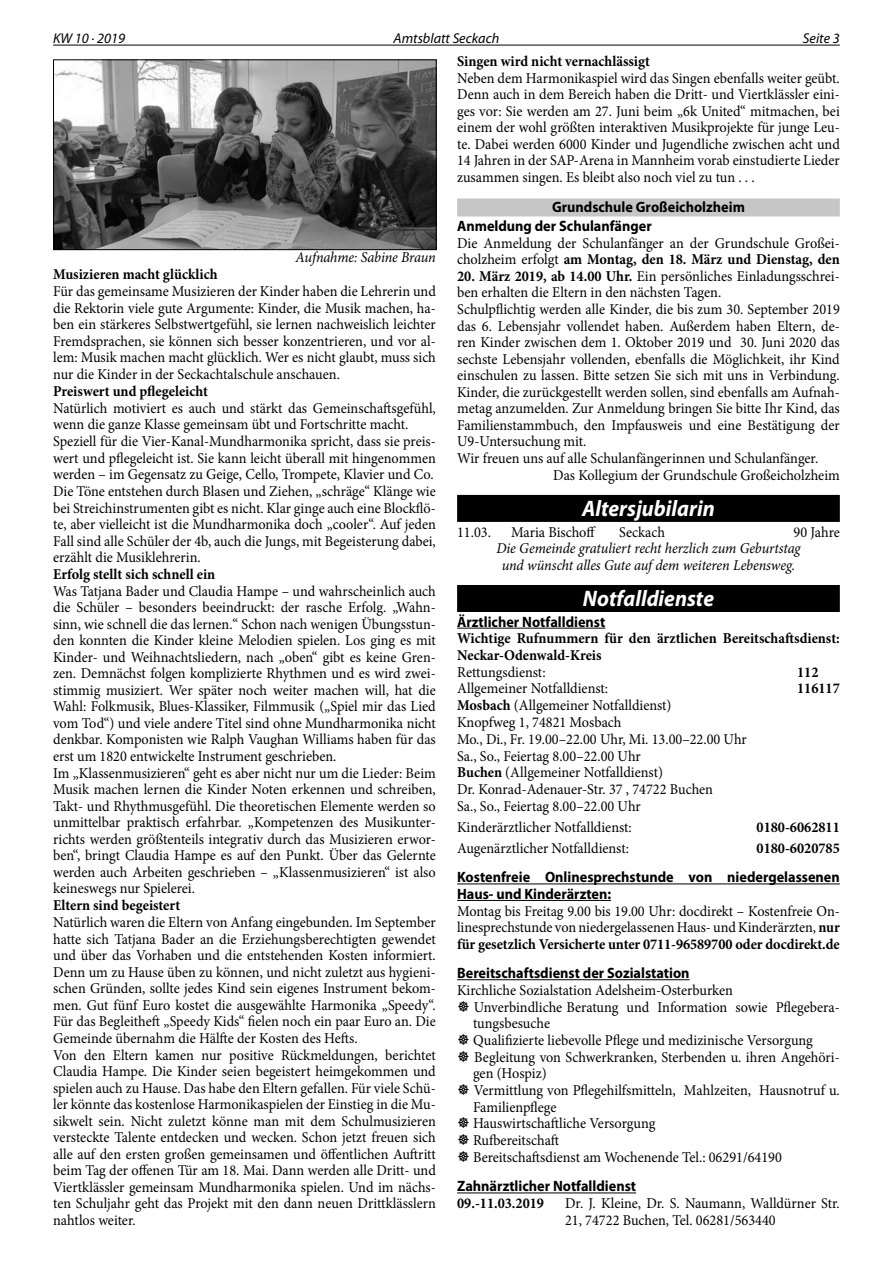
<style>
.page{position:relative;width:893px;height:1263px;background:#fff}
.page>*{position:absolute;margin:0;border:0;box-sizing:border-box;transform-origin:0 0}
.t1{font:italic 700 22.5px "Myriad Pro";color:#fff;scale:.95 1}
.t2{font:15px/16.5px "Minion Pro";color:#000;scale:.95 1}
.t3{font:700 15px/16.5px "Minion Pro";color:#000;scale:.95 1}
.t4{font:700 15px/18.9px "Myriad Pro";color:#000;scale:.95 1}
.t5{font:italic 15px/16.5px "Minion Pro";letter-spacing:-.01em;color:#000;text-align:center;scale:.95 1}
.t6{font:italic 14.25px "Myriad Pro";color:#000}
.s1{font-weight:700}
.s2{color:#fff}
</style>
<div class="page">
<hr style="left:53px;top:45px;width:787px;height:1px;background:#000">
<img style="left:55px;top:61px;width:380px;height:187px">
<div style="left:53px;top:59px;width:384px;height:191px;border:1px solid #000"></div>
<div style="left:457px;top:198px;width:383px;height:18px;background:#c6c6c6"></div>
<div style="left:457px;top:495px;width:383px;height:27px;background:#000"></div>
<div style="left:457px;top:585px;width:383px;height:27px;background:#000"></div>
<hr style="left:457px;top:628px;width:148px;height:1px;background:#000">
<hr style="left:457px;top:883px;width:383px;height:1px;background:#000">
<hr style="left:457px;top:900px;width:154px;height:1px;background:#000">
<hr style="left:457px;top:979px;width:233px;height:1px;background:#000">
<hr style="left:457px;top:1192px;width:179px;height:1px;background:#000">
<p class="t6" style="left:53px;top:29px;width:74px">KW 10 · 2019</p>
<p class="t6" style="left:394px;top:29px;width:107px">Amtsblatt Seckach</p>
<p class="t6" style="left:803px;top:29px;width:38px">Seite 3</p>
<p class="t5" style="left:296px;top:249px;width:149px">Aufnahme: Sabine Braun</p>
<p class="t3" style="left:53px;top:266px;width:175px">Musizieren macht glücklich</p>
<p class="t2" style="left:53px;top:283px;width:404px;text-align:justify">Für das gemeinsame Musizieren der Kinder haben die Lehrerin und die Rektorin viele gute Argumente: Kinder, die Musik machen, ha&shy;ben ein stärkeres Selbstwertgefühl, sie lernen nachweislich leichter Fremdsprachen, sie können sich besser konzentrieren, und vor al&shy;lem: Musik machen macht glücklich. Wer es nicht glaubt, muss sich nur die Kinder in der Seckachtalschule anschauen.</p>
<p class="t3" style="left:53px;top:382px;width:165px">Preiswert und pflegeleicht</p>
<p class="t2" style="left:53px;top:400px;width:404px">Natürlich motiviert es auch und stärkt das Gemeinschaftsgefühl, wenn die ganze Klasse gemeinsam übt und Fortschritte macht.<br>Speziell für die Vier-Kanal-Mundharmonika spricht, dass sie preis&shy;wert und pflegeleicht ist. Sie kann leicht überall mit hingenommen werden – im Gegensatz zu Geige, Cello, Trompete, Klavier und Co.<br>Die Töne entstehen durch Blasen und Ziehen, „schräge“ Klänge wie bei Streichinstrumenten gibt es nicht. Klar ginge auch eine Blockflö&shy;te, aber vielleicht ist die Mundharmonika doch „cooler“. Auf jeden Fall sind alle Schüler der 4b, auch die Jungs, mit Begeisterung dabei, erzählt die Musiklehrerin.</p>
<p class="t3" style="left:53px;top:566px;width:172px">Erfolg stellt sich schnell ein</p>
<p class="t2" style="left:53px;top:583px;width:404px">Was Tatjana Bader und Claudia Hampe – und wahrscheinlich auch die Schüler – besonders beeindruckt: der rasche Erfolg. „Wahn&shy;sinn, wie schnell die das lernen.“ Schon nach wenigen Übungsstun&shy;den konnten die Kinder kleine Melodien spielen. Los ging es mit Kinder- und Weihnachtsliedern, nach „oben“ gibt es keine Gren&shy;zen. Demnächst folgen komplizierte Rhythmen und es wird zwei&shy;stimmig musiziert. Wer später noch weiter machen will, hat die Wahl: Folkmusik, Blues-Klassiker, Filmmusik („Spiel mir das Lied vom Tod“) und viele andere Titel sind ohne Mundharmonika nicht denkbar. Komponisten wie Ralph Vaughan Williams haben für das erst um 1820 entwickelte Instrument geschrieben.<br>Im „Klassenmusizieren“ geht es aber nicht nur um die Lieder: Beim Musik machen lernen die Kinder Noten erkennen und schreiben, Takt- und Rhythmusgefühl. Die theoretischen Elemente werden so unmittelbar praktisch erfahrbar. „Kompetenzen des Musikunter&shy;richts werden größtenteils integrativ durch das Musizieren erwor&shy;ben“, bringt Claudia Hampe es auf den Punkt. Über das Gelernte werden auch Arbeiten geschrieben – „Klassenmusizieren“ ist also keineswegs nur Spielerei.</p>
<p class="t3" style="left:53px;top:897px;width:135px">Eltern sind begeistert</p>
<p class="t2" style="left:53px;top:914px;width:404px">Natürlich waren die Eltern von Anfang eingebunden. Im September hatte sich Tatjana Bader an die Erziehungsberechtigten gewendet und über das Vorhaben und die entstehenden Kosten informiert.<br>Denn um zu Hause üben zu können, und nicht zuletzt aus hygieni&shy;schen Gründen, sollte jedes Kind sein eigenes Instrument bekom&shy;men. Gut fünf Euro kostet die ausgewählte Harmonika „Speedy“.<br>Für das Begleitheft „Speedy Kids“ fielen noch ein paar Euro an. Die Gemeinde übernahm die Hälfte der Kosten des Hefts.<br>Von den Eltern kamen nur positive Rückmeldungen, berichtet Claudia Hampe. Die Kinder seien begeistert heimgekommen und spielen auch zu Hause. Das habe den Eltern gefallen. Für viele Schü&shy;ler könnte das kostenlose Harmonikaspielen der Einstieg in die Mu&shy;sikwelt sein. Nicht zuletzt könne man mit dem Schulmusizieren versteckte Talente entdecken und wecken. Schon jetzt freuen sich alle auf den ersten großen gemeinsamen und öffentlichen Auftritt beim Tag der offenen Tür am 18. Mai. Dann werden alle Dritt- und Viertklässler gemeinsam Mundharmonika spielen. Und im nächs&shy;ten Schuljahr geht das Projekt mit den dann neuen Drittklässlern nahtlos weiter.</p>
<p class="t3" style="left:457px;top:53px;width:205px">Singen wird nicht vernachlässigt</p>
<p class="t2" style="left:457px;top:70px;width:404px;text-align:justify">Neben dem Harmonikaspiel wird das Singen ebenfalls weiter geübt.<br>Denn auch in dem Bereich haben die Dritt- und Viertklässler eini&shy;ges vor: Sie werden am 27. Juni beim „6k United“ mitmachen, bei einem der wohl größten interaktiven Musikprojekte für junge Leu&shy;te. Dabei werden 6000 Kinder und Jugendliche zwischen acht und 14 Jahren in der SAP-Arena in Mannheim vorab einstudierte Lieder zusammen singen. Es bleibt also noch viel zu tun . . .</p>
<p class="t4" style="left:457px;top:197px;width:304px;text-indent:95px">Grundschule Großeicholzheim<br>Anmeldung der Schulanfänger</p>
<p class="t2" style="left:457px;top:235px;width:404px">Die Anmeldung der Schulanfänger an der Grundschule Großei&shy;cholzheim erfolgt <span class="s1">am Montag, den 18. März und Dienstag, den</span></p>
<p class="t2" style="left:457px;top:268px;width:404px"><span class="s1">20. März 2019, ab 14.00 Uhr.</span> Ein persönliches Einladungsschrei-</p>
<p class="t2" style="left:457px;top:284px;width:280px">ben erhalten die Eltern in den nächsten Tagen.</p>
<p class="t2" style="left:457px;top:301px;width:404px">Schulpflichtig werden alle Kinder, die bis zum 30. September 2019</p>
<p class="t2" style="left:457px;top:318px;width:404px">das 6. Lebensjahr vollendet haben. Außerdem haben Eltern, de-</p>
<p class="t2" style="left:457px;top:334px;width:404px">ren Kinder zwischen dem 1. Oktober 2019 und 30. Juni 2020 das</p>
<p class="t2" style="left:457px;top:351px;width:404px">sechste Lebensjahr vollenden, ebenfalls die Möglichkeit, ihr Kind</p>
<p class="t2" style="left:457px;top:367px;width:404px">einschulen zu lassen. Bitte setzen Sie sich mit uns in Verbindung.</p>
<p class="t2" style="left:457px;top:384px;width:404px">Kinder, die zurückgestellt werden sollen, sind ebenfalls am Aufnah-</p>
<p class="t2" style="left:457px;top:400px;width:404px">metag anzumelden. Zur Anmeldung bringen Sie bitte Ihr Kind, das</p>
<p class="t2" style="left:457px;top:417px;width:404px">Familienstammbuch, den Impfausweis und eine Bestätigung der</p>
<p class="t2" style="left:457px;top:433px;width:138px">U9-Untersuchung mit.</p>
<p class="t2" style="left:457px;top:450px;width:382px">Wir freuen uns auf alle Schulanfängerinnen und Schulanfänger.</p>
<p class="t2" style="left:553px;top:467px;width:303px">Das Kollegium der Grundschule Großeicholzheim</p>
<h1 class="t1" style="left:582px;top:494px;width:141px">Altersjubilarin</h1>
<p class="t2" style="left:457px;top:524px;width:37px">11.03.</p>
<p class="t2" style="left:511px;top:524px;width:91px">Maria Bischoff</p>
<p class="t2" style="left:619px;top:524px;width:50px">Seckach</p>
<p class="t2" style="left:793px;top:524px;width:50px">90 Jahre</p>
<p class="t5" style="left:496px;top:540px;width:322px">Die Gemeinde gratuliert recht herzlich zum Geburtstag und wünscht alles Gute auf dem weiteren Lebensweg.</p>
<h1 class="t1" style="left:583px;top:584px;width:140px">Notfalldienste</h1>
<p class="t4" style="left:457px;top:612px;width:158px">Ärztlicher Notfalldienst</p>
<p class="t3" style="left:457px;top:630px;width:404px">Wichtige Rufnummern für den ärztlichen Bereitschaftsdienst:<br>Neckar-Odenwald-Kreis</p>
<p class="t2" style="left:457px;top:664px;width:95px">Rettungsdienst:</p>
<p class="t3" style="left:797px;top:663px;width:46px">112<span class="s2">112</span></p>
<p class="t2" style="left:457px;top:680px;width:160px">Allgemeiner Notfalldienst:</p>
<p class="t3" style="left:797px;top:680px;width:46px">116117</p>
<p class="t2" style="left:457px;top:697px;width:307px"><span class="s1">Mosbach</span> (Allgemeiner Notfalldienst)<br>Knopfweg 1, 74821 Mosbach<br>Mo., Di., Fr. 19.00–22.00 Uhr, Mi. 13.00–22.00 Uhr Sa., So., Feiertag 8.00–22.00 Uhr<br><span class="s1">Buchen</span> (Allgemeiner Notfalldienst)<br>Dr. Konrad-Adenauer-Str. 37 , 74722 Buchen<br>Sa., So., Feiertag 8.00–22.00 Uhr</p>
<p class="t2" style="left:457px;top:819px;width:185px">Kinderärztlicher Notfalldienst:</p>
<p class="t3" style="left:757px;top:819px;width:89px">0180-6062811</p>
<p class="t2" style="left:457px;top:840px;width:182px">Augenärztlicher Notfalldienst:</p>
<p class="t3" style="left:757px;top:840px;width:89px">0180-6020785</p>
<p class="t4" style="left:457px;top:869px;width:404px;line-height:16.5px">Kostenfreie Onlinesprechstunde von niedergelassenen<br>Haus- und Kinderärzten:</p>
<p class="t2" style="left:457px;top:903px;width:404px;text-align:justify">Montag bis Freitag 9.00 bis 19.00 Uhr: docdirekt – Kostenfreie On&shy;linesprechstunde von niedergelassenen Haus- und Kinderärzten, <span class="s1">nur für gesetzlich Versicherte unter 0711-96589700 oder docdirekt.de</span></p>
<p class="t4" style="left:457px;top:963px;width:246px">Bereitschaftsdienst der Sozialstation</p>
<p class="t2" style="left:473px;top:982px;width:388px;text-indent:-16px">Kirchliche Sozialstation Adelsheim-Osterburken<br>Unverbindliche Beratung und Information sowie Pflegebera&shy;tungsbesuche<br>Qualifizierte liebevolle Pflege und medizinische Versorgung Begleitung von Schwerkranken, Sterbenden u. ihren Angehöri&shy;gen (Hospiz)<br>Vermittlung von Pflegehilfsmitteln, Mahlzeiten, Hausnotruf u.<br>Familienpflege<br>Hauswirtschaftliche Versorgung<br>Rufbereitschaft<br>Bereitschaftsdienst am Wochenende Tel.: 06291/64190</p>
<p class="t4" style="left:457px;top:1176px;width:190px">Zahnärztlicher Notfalldienst</p>
<p class="t3" style="left:457px;top:1195px;width:93px">09.-11.03.2019</p>
<p class="t2" style="left:565px;top:1195px;width:291px">Dr. J. Kleine, Dr. S. Naumann, Walldürner Str.<br>21, 74722 Buchen, Tel. 06281/563440</p>
</div>
